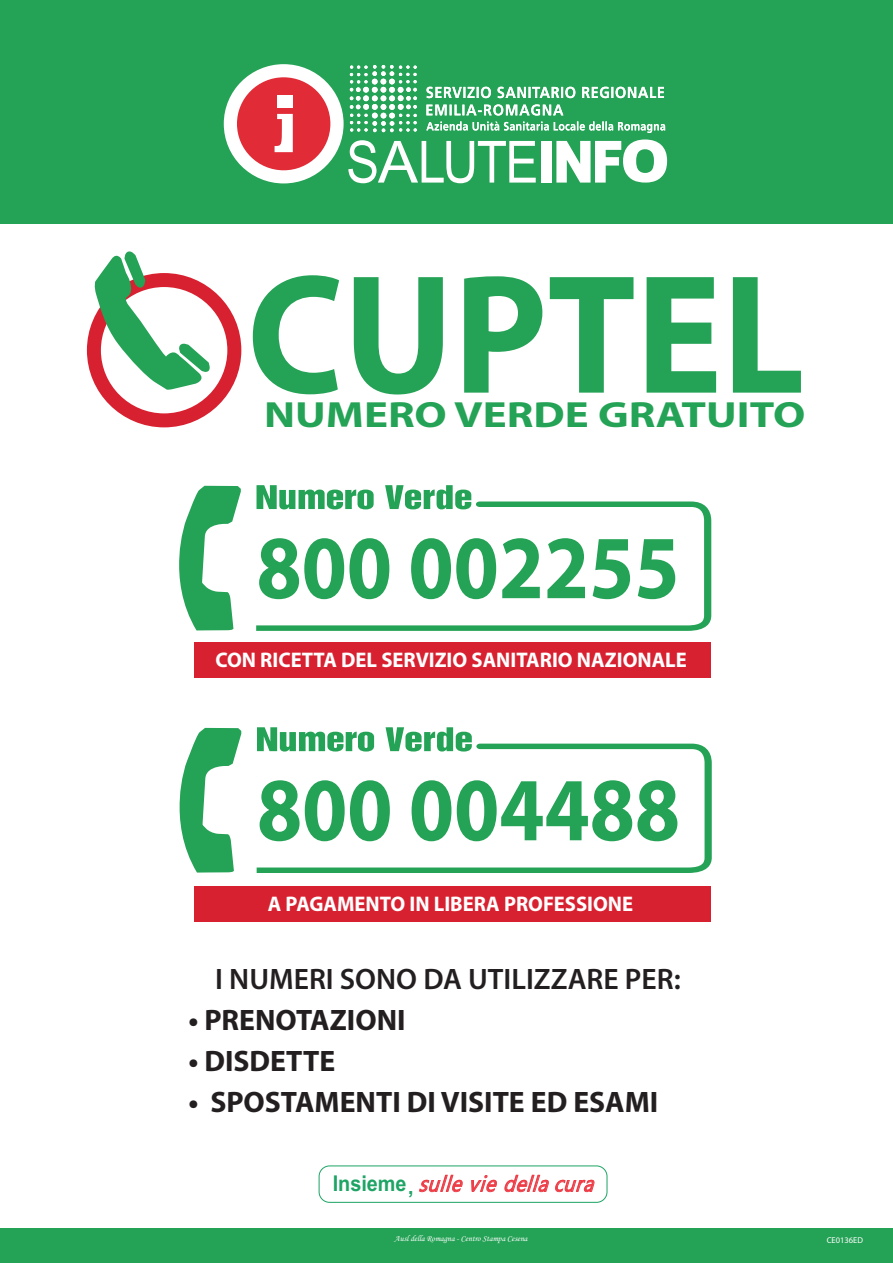
<style>
.page{position:relative;width:893px;height:1263px;background:#fff}
.page>*{position:absolute;margin:0;border:0;box-sizing:border-box;transform-origin:0 0}
.t1{font:700 171.3px "Myriad Pro";color:#24a255;scale:.94 1}
.t2{font:700 36.6px "Myriad Pro";color:#24a255;scale:1.23 1}
.t3{font:700 29.7px "Myriad Pro";color:#231f20}
.t4{font:600 29.7px "Myriad Pro";color:#231f20}
.t5{font:italic 21.75px "Ebrima";color:#ed3c46;scale:.91 1}
.t6{font:700 21.15px "Myriad Pro";color:#fff}
.t7{font:8.55px "Monotype Corsiva";color:#fff}
.t8{font:8.55px "Myriad Pro";color:#fff}
.s1{font-family:"Arial";font-weight:700;font-style:normal;color:#1ea465}
</style>
<div class="page">
<div style="left:0;top:1px;width:892px;height:223px;background:#24a255"></div>
<div style="left:224px;top:64px;width:119px;height:119px;background:#fff;border-radius:50%"></div>
<div style="left:237px;top:77px;width:93px;height:93px;background:#e12b37;border-radius:50%"></div>
<svg style="left:274px;top:114px;width:19px;height:38px"></svg>
<div style="left:277px;top:95px;width:16px;height:13px;background:#fff"></div>
<svg style="left:426px;top:87px;width:238px;height:11px"></svg>
<svg style="left:426px;top:104px;width:239px;height:29px"></svg>
<svg style="left:348px;top:140px;width:187px;height:43px"></svg>
<div style="left:541px;top:141px;width:10px;height:42px;background:#fff"></div>
<svg style="left:556px;top:140px;width:111px;height:43px"></svg>
<svg style="left:350px;top:65px;width:67px;height:67px"></svg>
<div style="left:319px;top:1166px;width:288px;height:37px;border:1px solid #1ca464;border-radius:10px"></div>
<svg style="left:419px;top:1174px;width:44px;height:19px"></svg>
<svg style="left:471px;top:1175px;width:26px;height:18px"></svg>
<svg style="left:504px;top:1174px;width:91px;height:19px"></svg>
<svg style="left:256px;top:485px;width:117px;height:17px"></svg>
<svg style="left:385px;top:485px;width:86px;height:17px"></svg>
<svg style="left:179px;top:486px;width:62px;height:144px"></svg>
<svg style="left:256px;top:502px;width:455px;height:129px"></svg>
<svg style="left:259px;top:538px;width:130px;height:61px"></svg>
<svg style="left:411px;top:538px;width:85px;height:61px"></svg>
<svg style="left:502px;top:538px;width:38px;height:60px"></svg>
<svg style="left:547px;top:538px;width:38px;height:60px"></svg>
<svg style="left:592px;top:539px;width:38px;height:60px"></svg>
<svg style="left:637px;top:539px;width:38px;height:60px"></svg>
<svg style="left:257px;top:727px;width:117px;height:17px"></svg>
<svg style="left:385px;top:727px;width:87px;height:17px"></svg>
<svg style="left:179px;top:728px;width:62px;height:145px"></svg>
<svg style="left:257px;top:744px;width:454px;height:129px"></svg>
<svg style="left:259px;top:780px;width:40px;height:61px"></svg>
<svg style="left:305px;top:780px;width:39px;height:61px"></svg>
<svg style="left:350px;top:780px;width:40px;height:61px"></svg>
<svg style="left:411px;top:780px;width:40px;height:61px"></svg>
<svg style="left:457px;top:780px;width:220px;height:61px"></svg>
<div style="left:194px;top:886px;width:517px;height:36px;background:#d82130"></div>
<div style="left:194px;top:642px;width:517px;height:35px;background:#d82130"></div>
<div style="left:0;top:1228px;width:892px;height:34px;background:#24a255"></div>
<svg style="left:87px;top:251px;width:154px;height:176px"></svg>
<h1 class="t1" style="left:247px;top:223px;width:594px">CUPTEL</h1>
<h2 class="t2" style="left:264px;top:391px;width:441px">NUMERO VERDE GRATUITO</h2>
<p class="t6" style="left:215px;top:646px;width:473px">CON RICETTA DEL SERVIZIO SANITARIO NAZIONALE</p>
<p class="t6" style="left:268px;top:890px;width:367px">A PAGAMENTO IN LIBERA PROFESSIONE</p>
<h3 class="t4" style="left:215px;top:960px;width:467px">I NUMERI SONO DA UTILIZZARE PER:</h3>
<h3 class="t3" style="left:188px;top:1001px;width:219px">• PRENOTAZIONI</h3>
<h3 class="t3" style="left:188px;top:1042px;width:148px">• DISDETTE</h3>
<h3 class="t3" style="left:188px;top:1082px;width:471px">• SPOSTAMENTI DI VISITE ED ESAMI</h3>
<p class="t5" style="left:333px;top:1168px;width:297px"><span class="s1">I n s i e m e ,</span> sulle vie della cura</p>
<p class="t7" style="left:394px;top:1234px;width:134px">Ausl della Romagna - Centro Stampa Cesena</p>
<p class="t8" style="left:826px;top:1234px;width:38px">CE0136ED</p>
</div>
